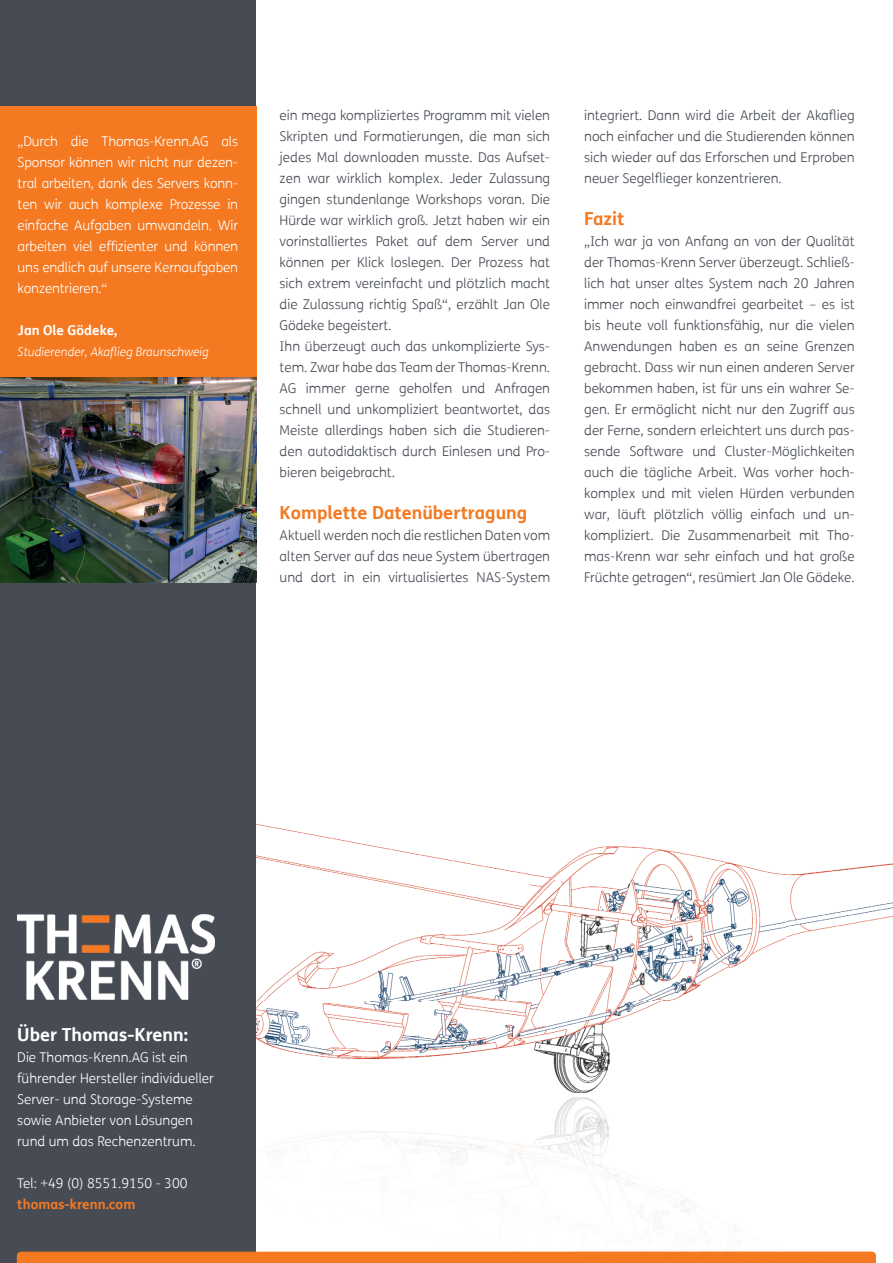
<style>
.page{position:relative;width:893px;height:1263px;background:#fff}
.page>*{position:absolute;margin:0;border:0;box-sizing:border-box;transform-origin:0 0}
.t1{font:700 18px "FS Me";color:#f47921}
.t2{font:700 18px "FS Me";color:#fff}
.t3{font:300 13.5px/21px "FS Me";color:#464b54;text-align:justify}
.t4{font:300 13.5px/21px "FS Me";color:#fff}
.t5{font:700 13.5px "FS Me";color:#f47921}
.t6{font:700 13.5px "FS Me";color:#fff}
.t7{font:italic 300 12px "FS Me";color:#fff}
</style>
<div class="page">
<div style="left:0;top:0;width:256px;height:1263px;background:#464b54"></div>
<svg style="left:17px;top:1251px;width:239px;height:12px;background:#ea7623"></svg>
<img style="left:18px;top:914px;width:197px;height:85px">
<div style="left:0;top:107px;width:256px;height:284px;background:#f47921"></div>
<img style="left:256px;top:823px;width:637px;height:270px">
<img style="left:317px;top:1097px;width:257px;height:66px">
<img style="left:574px;top:1097px;width:125px;height:116px">
<img style="left:256px;top:1251px;width:620px;height:12px">
<img style="left:0;top:378px;width:256px;height:205px">
<p class="t4" style="left:18px;top:131px;width:222px;text-align:justify">„Durch die Thomas-Krenn.AG als Sponsor können wir nicht nur dezen&shy;tral arbeiten, dank des Servers konn&shy;ten wir auch komplexe Prozesse in einfache Aufgaben umwandeln. Wir arbeiten viel effizienter und können uns endlich auf unsere Kernaufgaben konzentrieren.“</p>
<p class="t6" style="left:18px;top:320px;width:101px">Jan Ole Gödeke,</p>
<p class="t7" style="left:18px;top:344px;width:193px">Studierender, Akaflieg Braunschweig</p>
<p class="t3" style="left:280px;top:104px;width:272px;text-align:left">ein mega kompliziertes Programm mit vielen Skripten und Formatierungen, die man sich jedes Mal downloaden musste. Das Aufset&shy;zen war wirklich komplex. Jeder Zulassung gingen stundenlange Workshops voran. Die Hürde war wirklich groß. Jetzt haben wir ein vorinstalliertes Paket auf dem Server und können per Klick loslegen. Der Prozess hat sich extrem vereinfacht und plötzlich macht die Zulassung richtig Spaß“, erzählt Jan Ole Gödeke begeistert.<br>Ihn überzeugt auch das unkomplizierte Sys&shy;tem. Zwar habe das Team der Thomas-Krenn.<br>AG immer gerne geholfen und Anfragen schnell und unkompliziert beantwortet, das Meiste allerdings haben sich die Studieren&shy;den autodidaktisch durch Einlesen und Pro&shy;bieren beigebracht.</p>
<h1 class="t1" style="left:280px;top:498px;width:249px">Komplette Datenübertragung</h1>
<p class="t3" style="left:280px;top:524px;width:272px">Aktuell werden noch die restlichen Daten vom alten Server auf das neue System übertragen und dort in ein virtualisiertes NAS-System</p>
<p class="t3" style="left:584px;top:104px;width:272px">integriert. Dann wird die Arbeit der Akaflieg noch einfacher und die Studierenden können sich wieder auf das Erforschen und Erproben neuer Segelflieger konzentrieren.</p>
<h1 class="t1" style="left:584px;top:204px;width:42px">Fazit</h1>
<p class="t3" style="left:584px;top:230px;width:272px">„Ich war ja von Anfang an von der Qualität der Thomas-Krenn Server überzeugt. Schließ&shy;lich hat unser altes System nach 20 Jahren immer noch einwandfrei gearbeitet – es ist bis heute voll funktionsfähig, nur die vielen Anwendungen haben es an seine Grenzen gebracht. Dass wir nun einen anderen Server bekommen haben, ist für uns ein wahrer Se&shy;gen. Er ermöglicht nicht nur den Zugriff aus der Ferne, sondern erleichtert uns durch pas&shy;sende Software und Cluster-Möglichkeiten auch die tägliche Arbeit. Was vorher hoch&shy;komplex und mit vielen Hürden verbunden war, läuft plötzlich völlig einfach und un&shy;kompliziert. Die Zusammenarbeit mit Tho&shy;mas-Krenn war sehr einfach und hat große Früchte getragen“, resümiert Jan Ole Gödeke.</p>
<h1 class="t2" style="left:17px;top:1020px;width:172px">Über Thomas-Krenn:</h1>
<p class="t4" style="left:17px;top:1046px;width:198px">Die Thomas-Krenn.AG ist ein führender Hersteller individueller<br>Server- und Storage-Systeme sowie Anbieter von Lösungen rund um das Rechenzentrum.</p>
<p class="t4" style="left:17px;top:1172px;width:172px">Tel: +49 (0) 8551.9150 - 300</p>
<p class="t5" style="left:17px;top:1193px;width:120px">thomas-krenn.com</p>
</div>
